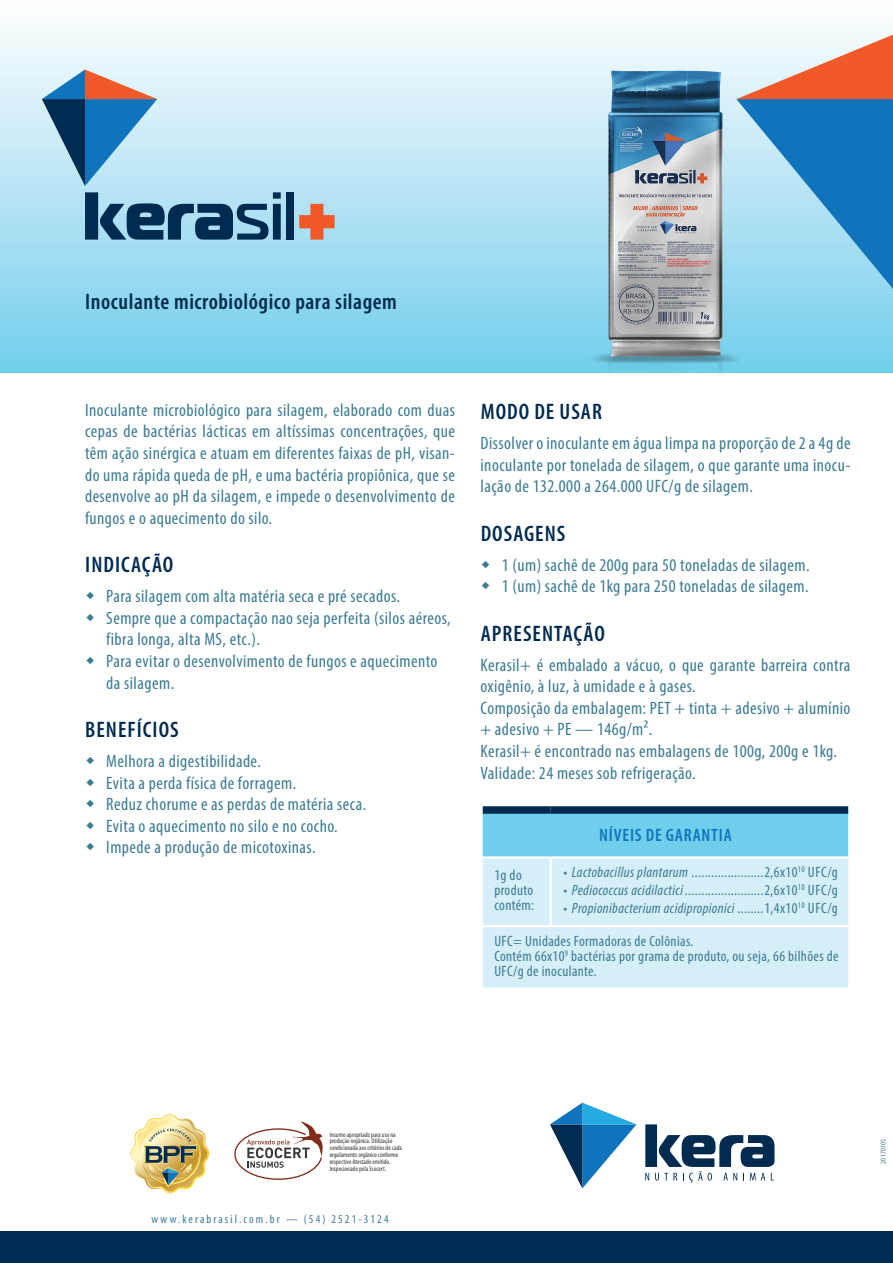
<style>
.page{position:relative;width:893px;height:1263px;background:#fff}
.page>*{position:absolute;margin:0;border:0;box-sizing:border-box;transform-origin:0 0}
._1__Título{font:600 condensed 22.5px "Myriad Pro";letter-spacing:.03em;color:#002b51}
._3__Corpo_de_texto{font:condensed 18px/21.6px "Myriad Pro";letter-spacing:.025em;color:#3c7b93}
._2__Subtítulo{font:600 condensed 18px "Myriad Pro";letter-spacing:.045em;color:#1074bc}
._5__Texto_da_Tabela{font:condensed 15px/15px "Myriad Pro";letter-spacing:.025em;color:#3c7b93}
.t1{font:italic condensed 15px "Myriad Pro";letter-spacing:.025em;color:#3c7b93}
.t2{font:condensed 12px "Myriad Pro";letter-spacing:.175em;color:#3c7b93}
.t3{font:condensed 7.5px "Myriad Pro";letter-spacing:.025em;color:#3c7b93}
.t4{font:condensed 6.9px/6.9px "Myriad Pro";color:#3c3835}
.s1{font-style:italic}
.s2{font-style:normal}
</style>
<div class="page">
<div style="left:0;top:0;width:893px;height:372px;background:linear-gradient(to bottom,#fffefe,#73ceec)"></div>
<img style="left:589px;top:62px;width:153px;height:311px">
<div style="left:0;top:1231px;width:893px;height:32px;background:#002b51"></div>
<svg style="left:234px;top:1121px;width:89px;height:59px"></svg>
<svg style="left:130px;top:1114px;width:80px;height:80px"></svg>
<svg style="left:550px;top:1103px;width:86px;height:85px"></svg>
<svg style="left:645px;top:1124px;width:129px;height:59px"></svg>
<div style="left:482px;top:810px;width:367px;height:47px;background:#6eceeb"></div>
<div style="left:483px;top:859px;width:365px;height:128px;background:#d5eff8"></div>
<hr style="left:480px;top:806px;width:3px;height:51px;background:#fff">
<hr style="left:848px;top:806px;width:2px;height:51px;background:#fff">
<div style="left:483px;top:806px;width:68px;height:8px;background:#002b51"></div>
<div style="left:551px;top:806px;width:297px;height:8px;background:#002b51"></div>
<hr style="left:483px;top:856px;width:67px;height:3px;background:#fff">
<hr style="left:552px;top:856px;width:296px;height:3px;background:#fff">
<hr style="left:550px;top:856px;width:2px;height:71px;background:#fff">
<hr style="left:483px;top:925px;width:67px;height:2px;background:#fff">
<hr style="left:552px;top:925px;width:296px;height:2px;background:#fff">
<svg style="left:736px;top:35px;width:157px;height:254px;background:#82a9c5"></svg>
<svg style="left:42px;top:70px;width:115px;height:116px;background:#7ca2be"></svg>
<svg style="left:85px;top:192px;width:196px;height:48px;background:#54829e"></svg>
<div style="left:286px;top:192px;width:8px;height:48px;background:#002b51"></div>
<svg style="left:299px;top:204px;width:36px;height:36px"></svg>
<p class="_1__Título" style="left:85px;top:289px;width:313px">Inoculante microbiológico para silagem</p>
<p class="_3__Corpo_de_texto" style="left:85px;top:399px;width:371px;text-align:justify">Inoculante microbiológico para silagem, elaborado com duas cepas de bactérias lácticas em altíssimas concentrações, que têm ação sinérgica e atuam em diferentes faixas de pH, visan&shy;do uma rápida queda de pH, e uma bactéria propiônica, que se desenvolve ao pH da silagem, e impede o desenvolvimento de fungos e o aquecimento do silo.</p>
<p class="_1__Título" style="left:85px;top:552px;width:89px">INDICAÇÃO</p>
<p class="_3__Corpo_de_texto" style="left:106px;top:585px;width:295px">Para silagem com alta matéria seca e pré secados.</p>
<p class="_3__Corpo_de_texto" style="left:106px;top:607px;width:346px">Sempre que a compactação nao seja perfeita (silos aéreos, fibra longa, alta MS, etc.).</p>
<p class="_3__Corpo_de_texto" style="left:106px;top:650px;width:333px">Para evitar o desenvolvimento de fungos e aquecimento da silagem.</p>
<p class="_1__Título" style="left:85px;top:717px;width:95px">BENEFÍCIOS</p>
<p class="_3__Corpo_de_texto" style="left:106px;top:750px;width:156px">Melhora a digestibilidade.</p>
<p class="_3__Corpo_de_texto" style="left:106px;top:772px;width:191px">Evita a perda física de forragem.</p>
<p class="_3__Corpo_de_texto" style="left:106px;top:793px;width:261px">Reduz chorume e as perdas de matéria seca.</p>
<p class="_3__Corpo_de_texto" style="left:106px;top:815px;width:233px">Evita o aquecimento no silo e no cocho.</p>
<p class="_3__Corpo_de_texto" style="left:106px;top:836px;width:211px">Impede a produção de micotoxinas.</p>
<p class="_1__Título" style="left:481px;top:399px;width:123px">MODO DE USAR</p>
<p class="_3__Corpo_de_texto" style="left:480px;top:432px;width:371px;text-align:justify">Dissolver o inoculante em água limpa na proporção de 2 a 4g de inoculante por tonelada de silagem, o que garante uma inocu&shy;lação de 132.000 a 264.000 UFC/g de silagem.</p>
<p class="_1__Título" style="left:481px;top:521px;width:86px">DOSAGENS</p>
<p class="_3__Corpo_de_texto" style="left:502px;top:554px;width:309px">1 (um) sachê de 200g para 50 toneladas de silagem.</p>
<p class="_3__Corpo_de_texto" style="left:502px;top:575px;width:308px">1 (um) sachê de 1kg para 250 toneladas de silagem.</p>
<p class="_1__Título" style="left:481px;top:621px;width:126px">APRESENTAÇÃO</p>
<p class="_3__Corpo_de_texto" style="left:480px;top:654px;width:371px">Kerasil+ é embalado a vácuo, o que garante barreira contra oxigênio, à luz, à umidade e à gases.</p>
<p class="_3__Corpo_de_texto" style="left:480px;top:697px;width:371px">Composição da embalagem: PET + tinta + adesivo + alumínio + adesivo + PE — 146g/m².</p>
<p class="_3__Corpo_de_texto" style="left:480px;top:740px;width:358px">Kerasil+ é encontrado nas embalagens de 100g, 200g e 1kg.</p>
<p class="_3__Corpo_de_texto" style="left:480px;top:762px;width:216px">Validade: 24 meses sob refrigeração.</p>
<p class="_2__Subtítulo" style="left:599px;top:825px;width:134px">NÍVEIS DE GARANTIA</p>
<p class="_5__Texto_da_Tabela" style="left:494px;top:868px;width:41px">1g do produto contém:</p>
<p class="_5__Texto_da_Tabela" style="left:563px;top:865px;width:276px">• <span class="s1">Lactobacillus plantarum</span> ......................2,6x10<sup>10</sup> UFC/g</p>
<p class="_5__Texto_da_Tabela" style="left:563px;top:883px;width:276px">• <span class="s1">Pediococcus acidilactici</span>........................2,6x10<sup>10</sup> UFC/g</p>
<p class="t1" style="left:563px;top:899px;width:276px"><span class="s2">•</span> Propionibacterium acidipropionici <span class="s2">........1,4x10</span><sup>10</sup> <span class="s2">UFC/g</span></p>
<p class="_5__Texto_da_Tabela" style="left:494px;top:933px;width:201px">UFC= Unidades Formadoras de Colônias.</p>
<p class="_5__Texto_da_Tabela" style="left:494px;top:948px;width:346px">Contém 66x10<sup>9</sup> bactérias por grama de produto, ou seja, 66 bilhões de<br>UFC/g de inoculante.</p>
<p class="t4" style="left:330px;top:1131px;width:74px">Insumo apropriado para uso na produção orgânica. Utilização condicionada aos critérios de cada regulamento orgânico conforme respectivo Atestado emitido.<br>Inspecionado pela Ecocert.</p>
<p class="t3" style="left:879px;top:1163px;width:26px;rotate:-90deg">20170105</p>
<p class="t2" style="left:151px;top:1212px;width:239px">www.kerabrasil.com.br — (54) 2521-3124</p>
</div>
